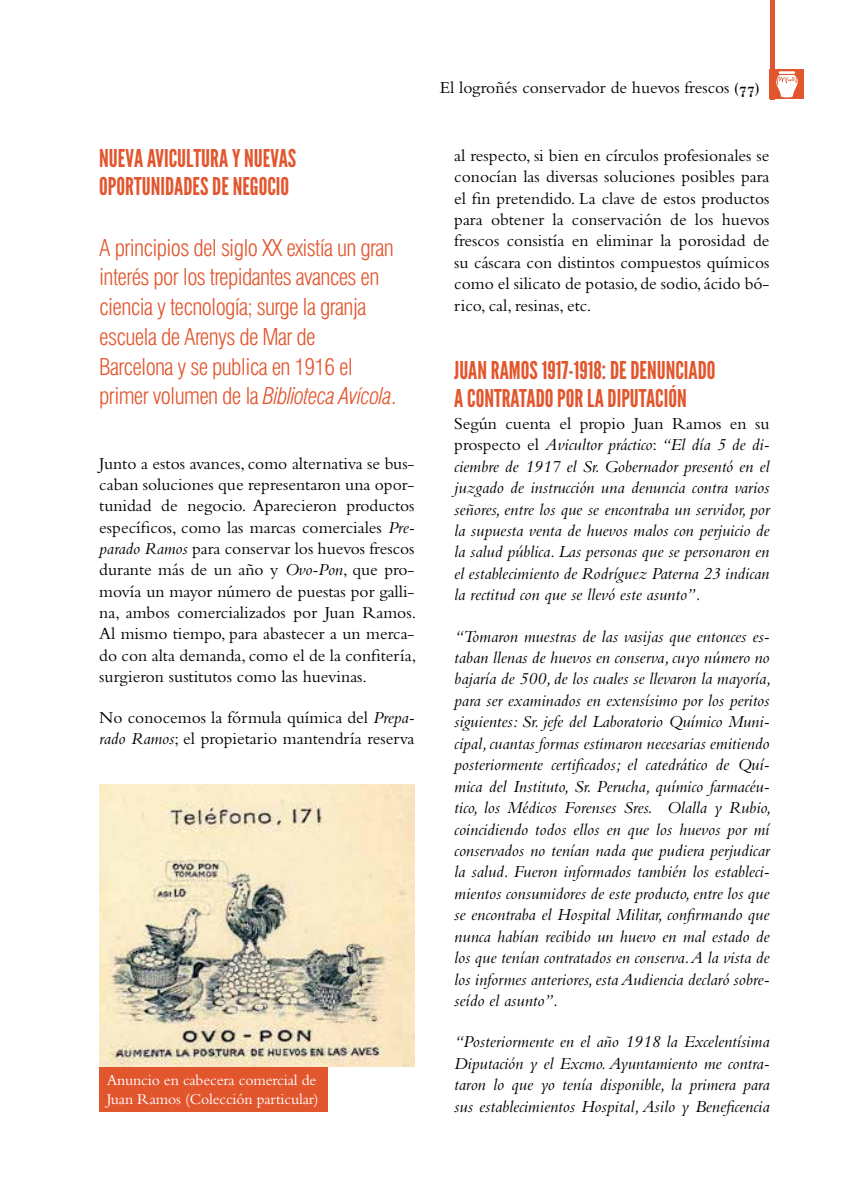
<style>
.page{position:relative;width:844px;height:1191px;background:#fff}
.page>*{position:absolute;margin:0;border:0;box-sizing:border-box;transform-origin:0 0}
.t1{font:24.5px/28.3px "League Gothic";color:#e2562e}
.t2{font:300 condensed 22.75px/29.8px "Swiss 721 BT";letter-spacing:-.03em;color:#e2562e}
.t3{font:italic 17.5px/21.5px "Bembo Std";color:#000;text-align:justify}
.t4{font:17.5px/21.3px "Bembo Std";color:#000;text-align:justify}
.t5{font:15.75px/18.9px "Bembo Std";letter-spacing:-.01em;color:#fff}
.s1{font-style:italic}
.s2{font-family:"Katrina";font-size:15.75px}
.s3{font-style:normal}
</style>
<div class="page">
<div style="left:769px;top:0;width:5px;height:99px;background:#e2562e"></div>
<div style="left:769px;top:69px;width:35px;height:30px;background:#e2562e"></div>
<hr style="left:778px;top:71px;width:16px;height:3px;background:#fff">
<svg style="left:776px;top:75px;width:21px;height:22px"></svg>
<img style="left:99px;top:784px;width:315px;height:283px">
<div style="left:99px;top:1067px;width:228px;height:44px;background:#e2562e"></div>
<h1 class="t1" style="left:99px;top:144px;width:198px">NUEVA AVICULTURA Y NUEVAS<br>OPORTUNIDADES DE NEGOCIO</h1>
<h2 class="t2" style="left:99px;top:232px;width:298px">A principios del siglo XX existía un gran interés por los trepidantes avances en ciencia y tecnología; surge la granja escuela de Arenys de Mar de<br>Barcelona y se publica en 1916 el primer volumen de la <span class="s1">Biblioteca Avícola</span>.</h2>
<p class="t4" style="left:99px;top:452px;width:318px">Junto a estos avances, como alternativa se bus&shy;caban soluciones que representaron una opor&shy;tunidad de negocio. Aparecieron productos específicos, como las marcas comerciales <span class="s1">Pre&shy;parado Ramos</span> para conservar los huevos frescos durante más de un año y <span class="s1">Ovo-Pon</span>, que pro&shy;movía un mayor número de puestas por galli&shy;na, ambos comercializados por Juan Ramos.<br>Al mismo tiempo, para abastecer a un merca&shy;do con alta demanda, como el de la confitería, surgieron sustitutos como las huevinas.</p>
<p class="t4" style="left:99px;top:706px;width:317px">No conocemos la fórmula química del <span class="s1">Prepa&shy;rado Ramos</span>; el propietario mantendría reserva</p>
<p class="t5" style="left:107px;top:1070px;width:213px">Anuncio en cabecera comercial de<br>Juan Ramos (Colección particular)</p>
<p class="t4" style="left:439px;top:77px;width:321px">El logroñés conservador de huevos frescos <span class="s2">(77)</span></p>
<p class="t4" style="left:454px;top:144px;width:317px">al respecto, si bien en círculos profesionales se conocían las diversas soluciones posibles para el fin pretendido. La clave de estos productos para obtener la conservación de los huevos frescos consistía en eliminar la porosidad de su cáscara con distintos compuestos químicos como el silicato de potasio, de sodio, ácido bó&shy;rico, cal, resinas, etc.</p>
<h1 class="t1" style="left:454px;top:356px;width:263px">JUAN RAMOS 1917-1918: DE DENUNCIADO<br>A CONTRATADO POR LA DIPUTACIÓN</h1>
<p class="t3" style="left:454px;top:412px;width:317px"><span class="s3">Según cuenta el propio Juan Ramos en su prospecto el</span> Avicultor práctico<span class="s3">:</span> “El día 5 de di&shy;ciembre de 1917 el Sr. Gobernador presentó en el juzgado de instrucción una denuncia contra varios señores, entre los que se encontraba un servidor, por la supuesta venta de huevos malos con perjuicio de la salud pública. Las personas que se personaron en el establecimiento de Rodríguez Paterna 23 indican la rectitud con que se llevó este asunto”.</p>
<p class="t3" style="left:454px;top:625px;width:318px">“Tomaron muestras de las vasijas que entonces es&shy;taban llenas de huevos en conserva, cuyo número no bajaría de 500, de los cuales se llevaron la mayoría, para ser examinados en extensísimo por los peritos siguientes: Sr. jefe del Laboratorio Químico Muni&shy;cipal, cuantas formas estimaron necesarias emitiendo posteriormente certificados; el catedrático de Quí&shy;mica del Instituto, Sr. Perucha, químico farmacéu&shy;tico, los Médicos Forenses Sres. Olalla y Rubio, coincidiendo todos ellos en que los huevos por mí conservados no tenían nada que pudiera perjudicar la salud. Fueron informados también los estableci&shy;mientos consumidores de este producto, entre los que se encontraba el Hospital Militar, confirmando que nunca habían recibido un huevo en mal estado de los que tenían contratados en conserva. A la vista de los informes anteriores, esta Audiencia declaró sobre&shy;seído el asunto”.</p>
<p class="t3" style="left:454px;top:1031px;width:317px">“Posteriormente en el año 1918 la Excelentísima Diputación y el Excmo. Ayuntamiento me contra&shy;taron lo que yo tenía disponible, la primera para sus establecimientos Hospital, Asilo y Beneficencia</p>
</div>
